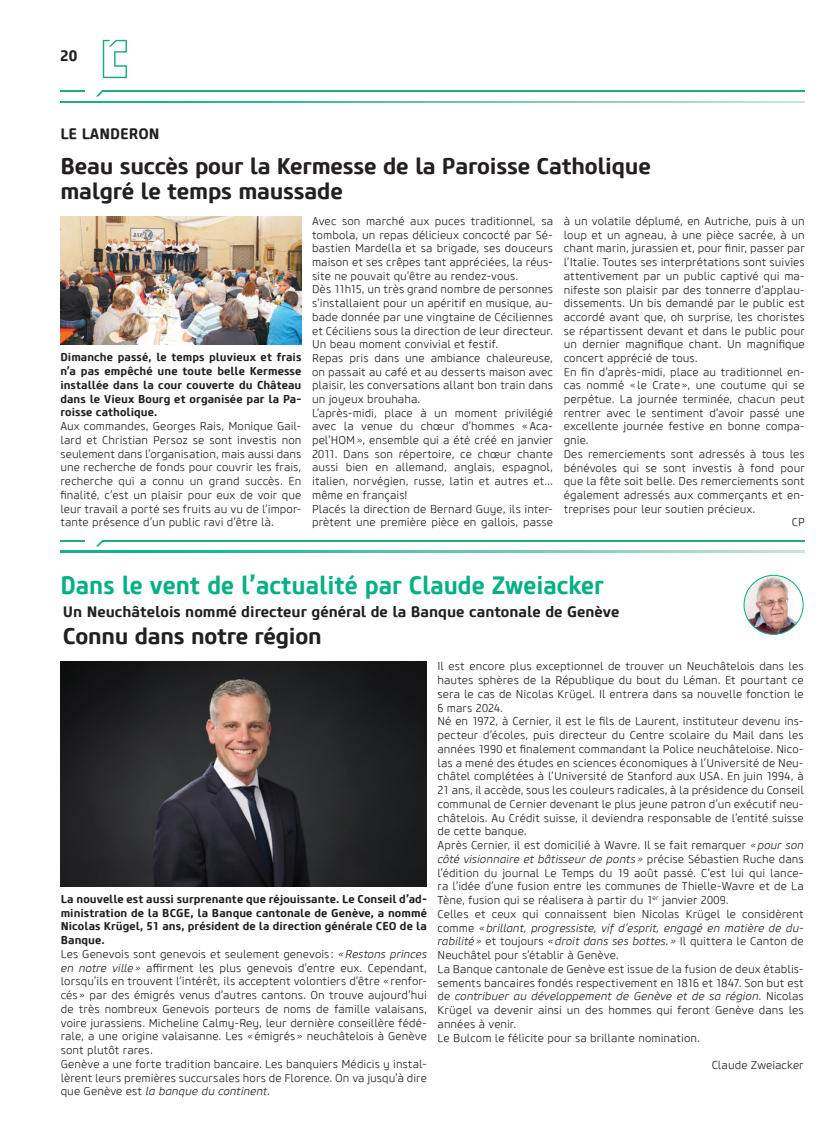
<style>
.page{position:relative;width:833px;height:1134px;background:#fff}
.page>*{position:absolute;margin:0;border:0;box-sizing:border-box;transform-origin:0 0}
.t1{font:700 25px "Core Sans M65";color:#05b085;scale:.93 1}
.t2{font:700 22.5px/25px "Core Sans M65";letter-spacing:-.01em;color:#231f20}
.t3{font:700 15px "Core Sans M65";color:#231f20}
.t4{font:300 11.25px/13.8px "Core Sans M35";letter-spacing:.005em;color:#231f20}
.t5{font:700 11.25px/13.8px "Core Sans M65";letter-spacing:.005em;color:#231f20;text-align:justify}
.s1{font-style:italic}
</style>
<div class="page">
<svg style="left:103px;top:40px;width:24px;height:38px"></svg>
<svg style="left:60px;top:551px;width:744px;height:2px"></svg>
<hr style="left:102px;top:540px;width:702px;height:2px;background:#22ab83">
<hr style="left:60px;top:540px;width:25px;height:2px;background:#22ab83">
<svg style="left:96px;top:540px;width:7px;height:6px"></svg>
<img style="left:744px;top:575px;width:59px;height:59px;border-radius:30px">
<div style="left:743px;top:575px;width:60px;height:60px;border:1px solid #05b085;border-radius:50%"></div>
<svg style="left:60px;top:101px;width:744px;height:2px"></svg>
<hr style="left:102px;top:90px;width:702px;height:2px;background:#22ab83">
<hr style="left:60px;top:90px;width:25px;height:2px;background:#22ab83">
<svg style="left:96px;top:90px;width:7px;height:6px"></svg>
<img style="left:60px;top:661px;width:366px;height:226px">
<img style="left:60px;top:217px;width:241px;height:128px">
<h3 class="t3" style="left:60px;top:46px;width:19px">20</h3>
<h3 class="t3" style="left:60px;top:124px;width:101px">LE LANDERON</h3>
<h2 class="t2" style="left:60px;top:154px;width:592px">Beau succès pour la Kermesse de la Paroisse Catholique malgré le temps maussade</h2>
<p class="t5" style="left:60px;top:351px;width:242px">Dimanche passé, le temps pluvieux et frais n’a pas empêché une toute belle Kermesse installée dans la cour couverte du Château dans le Vieux Bourg et organisée par la Pa&shy;roisse catholique.</p>
<p class="t4" style="left:60px;top:419px;width:242px;text-align:justify">Aux commandes, Georges Rais, Monique Gail&shy;lard et Christian Persoz se sont investis non seulement dans l’organisation, mais aussi dans une recherche de fonds pour couvrir les frais, recherche qui a connu un grand succès. En finalité, c’est un plaisir pour eux de voir que leur travail a porté ses fruits au vu de l’impor&shy;tante présence d’un public ravi d’être là.</p>
<p class="t4" style="left:312px;top:214px;width:242px">Avec son marché aux puces traditionnel, sa tombola, un repas délicieux concocté par Sé&shy;bastien Mardella et sa brigade, ses douceurs maison et ses crêpes tant appréciées, la réus&shy;site ne pouvait qu’être au rendez-vous.<br>Dès 11h15, un très grand nombre de personnes s’installaient pour un apéritif en musique, au&shy;bade donnée par une vingtaine de Céciliennes et Céciliens sous la direction de leur directeur.<br>Un beau moment convivial et festif.<br>Repas pris dans une ambiance chaleureuse, on passait au café et au desserts maison avec plaisir, les conversations allant bon train dans un joyeux brouhaha.<br>L’après-midi, place à un moment privilégié avec la venue du chœur d’hommes «Aca&shy;pel’HOM», ensemble qui a été créé en janvier 2011. Dans son répertoire, ce chœur chante aussi bien en allemand, anglais, espagnol, italien, norvégien, russe, latin et autres et… même en français!<br>Placés la direction de Bernard Guye, ils inter&shy;prètent une première pièce en gallois, passe</p>
<p class="t4" style="left:564px;top:215px;width:242px">à un volatile déplumé, en Autriche, puis à un</p>
<p class="t4" style="left:564px;top:228px;width:242px">loup et un agneau, à une pièce sacrée, à un</p>
<p class="t4" style="left:564px;top:242px;width:242px">chant marin, jurassien et, pour finir, passer par</p>
<p class="t4" style="left:564px;top:256px;width:242px">l’Italie. Toutes ses interprétations sont suivies</p>
<p class="t4" style="left:564px;top:269px;width:242px">attentivement par un public captivé qui ma-</p>
<p class="t4" style="left:564px;top:283px;width:242px">nifeste son plaisir par des tonnerre d’applau-</p>
<p class="t4" style="left:564px;top:297px;width:242px">dissements. Un bis demandé par le public est</p>
<p class="t4" style="left:564px;top:310px;width:242px">accordé avant que, oh surprise, les choristes</p>
<p class="t4" style="left:564px;top:324px;width:242px">se répartissent devant et dans le public pour</p>
<p class="t4" style="left:564px;top:338px;width:242px">un dernier magnifique chant. Un magnifique</p>
<p class="t4" style="left:564px;top:351px;width:135px">concert apprécié de tous.</p>
<p class="t4" style="left:564px;top:365px;width:242px">En fin d’après-midi, place au traditionnel en-</p>
<p class="t4" style="left:564px;top:379px;width:242px">cas nommé «le Crate», une coutume qui se</p>
<p class="t4" style="left:564px;top:393px;width:242px">perpétue. La journée terminée, chacun peut</p>
<p class="t4" style="left:564px;top:406px;width:242px">rentrer avec le sentiment d’avoir passé une</p>
<p class="t4" style="left:564px;top:420px;width:242px">excellente journée festive en bonne compa-</p>
<p class="t4" style="left:564px;top:434px;width:26px">gnie.</p>
<p class="t4" style="left:564px;top:447px;width:242px">Des remerciements sont adressés à tous les</p>
<p class="t4" style="left:564px;top:461px;width:242px">bénévoles qui se sont investis à fond pour</p>
<p class="t4" style="left:564px;top:475px;width:242px">que la fête soit belle. Des remerciements sont</p>
<p class="t4" style="left:564px;top:488px;width:242px">également adressés aux commerçants et en-</p>
<p class="t4" style="left:564px;top:502px;width:193px">treprises pour leur soutien précieux.</p>
<p class="t4" style="left:791px;top:516px;width:15px">CP</p>
<h1 class="t1" style="left:60px;top:569px;width:586px">Dans le vent de l’actualité par Claude Zweiacker</h1>
<h3 class="t3" style="left:63px;top:603px;width:558px">Un Neuchâtelois nommé directeur général de la Banque cantonale de Genève</h3>
<h2 class="t2" style="left:63px;top:624px;width:260px">Connu dans notre région</h2>
<p class="t5" style="left:61px;top:892px;width:368px">La nouvelle est aussi surprenante que réjouissante. Le Conseil d’ad&shy;ministration de la BCGE, la Banque cantonale de Genève, a nommé Nicolas Krügel, 51 ans, président de la direction générale CEO de la Banque.</p>
<p class="t4" style="left:61px;top:947px;width:368px">Les Genevois sont genevois et seulement genevois : <span class="s1">«Restons princes en notre ville»</span> affirment les plus genevois d’entre eux. Cependant, lorsqu’ils en trouvent l’intérêt, ils acceptent volontiers d’être «renfor&shy;cés» par des émigrés venus d’autres cantons. On trouve aujourd’hui de très nombreux Genevois porteurs de noms de famille valaisans, voire jurassiens. Micheline Calmy-Rey, leur dernière conseillère fédé&shy;rale, a une origine valaisanne. Les «émigrés» neuchâtelois à Genève sont plutôt rares.<br>Genève a une forte tradition bancaire. Les banquiers Médicis y instal&shy;lèrent leurs premières succursales hors de Florence. On va jusqu’à dire que Genève est <span class="s1">la banque du continent.</span></p>
<p class="t4" style="left:437px;top:660px;width:368px">Il est encore plus exceptionnel de trouver un Neuchâtelois dans les hautes sphères de la République du bout du Léman. Et pourtant ce sera le cas de Nicolas Krügel. Il entrera dans sa nouvelle fonction le 6 mars 2024.<br>Né en 1972, à Cernier, il est le fils de Laurent, instituteur devenu ins&shy;pecteur d’écoles, puis directeur du Centre scolaire du Mail dans les années 1990 et finalement commandant la Police neuchâteloise. Nico&shy;las a mené des études en sciences économiques à l’Université de Neu&shy;châtel complétées à l’Université de Stanford aux USA. En juin 1994, à 21 ans, il accède, sous les couleurs radicales, à la présidence du Conseil communal de Cernier devenant le plus jeune patron d’un exécutif neu&shy;châtelois. Au Crédit suisse, il deviendra responsable de l’entité suisse de cette banque.<br>Après Cernier, il est domicilié à Wavre. Il se fait remarquer <span class="s1">«pour son côté visionnaire et bâtisseur de ponts»</span> précise Sébastien Ruche dans l’édition du journal Le Temps du 19 août passé. C’est lui qui lance&shy;ra l’idée d’une fusion entre les communes de Thielle-Wavre et de La Tène, fusion qui se réalisera à partir du 1<sup>er</sup> janvier 2009.<br>Celles et ceux qui connaissent bien Nicolas Krügel le considèrent comme <span class="s1">«brillant, progressiste, vif d’esprit, engagé en matière de du&shy;rabilité»</span> et toujours <span class="s1">«droit dans ses bottes.»</span> Il quittera le Canton de Neuchâtel pour s’établir à Genève.<br>La Banque cantonale de Genève est issue de la fusion de deux établis&shy;sements bancaires fondés respectivement en 1816 et 1847. Son but est de <span class="s1">contribuer au développement de Genève et de sa région.</span> Nicolas Krügel va devenir ainsi un des hommes qui feront Genève dans les années à venir.<br>Le Bulcom le félicite pour sa brillante nomination.</p>
<p class="t4" style="left:711px;top:1059px;width:94px">Claude Zweiacker</p>
</div>
